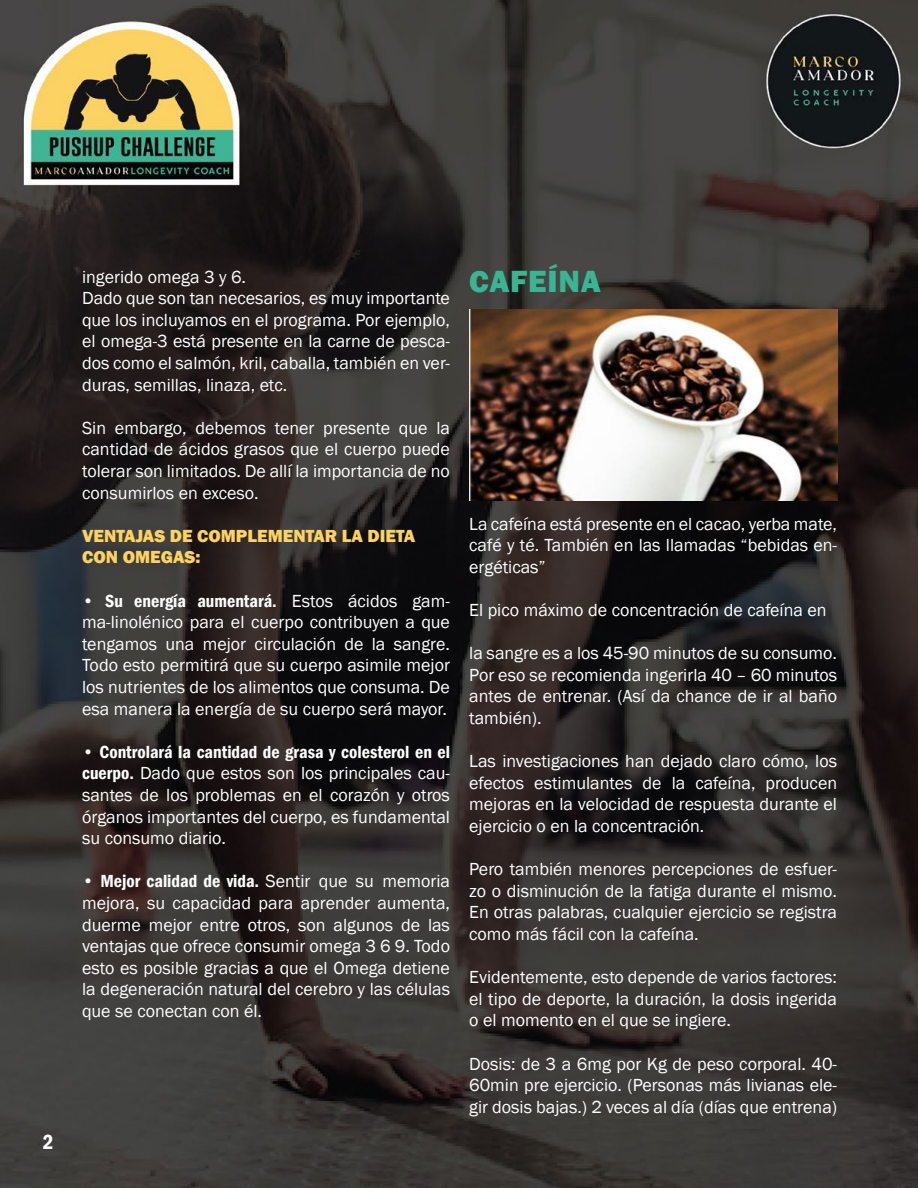
<style>
.page{position:relative;width:918px;height:1188px;background:#fff}
.page>*{position:absolute;margin:0;border:0;box-sizing:border-box;transform-origin:0 0}
.t1{font:800 31.5px "Franklin Gothic";letter-spacing:.025em;color:#3ab594}
.t2{font:600 condensed 21px "Franklin Gothic";color:#fff}
.t3{font:18px/21.6px "Franklin Gothic";color:#fff;text-align:justify}
.t4{font:800 18px/21.6px "Franklin Gothic";color:#fcd262}
.s1{font-weight:600;font-stretch:condensed}
</style>
<div class="page">
<img style="left:0;top:0;width:918px;height:1188px">
<img style="left:469px;top:309px;width:368px;height:192px">
<p class="t2" style="left:43px;top:1128px;width:12px">2</p>
<p class="t3" style="left:82px;top:266px;width:369px;text-align:left">ingerido omega 3 y 6.<br>Dado que son tan necesarios, es muy importante que los incluyamos en el programa. Por ejemplo, el omega-3 está presente en la carne de pesca&shy;dos como el salmón, kril, caballa, también en ver&shy;duras, semillas, linaza, etc.</p>
<p class="t3" style="left:82px;top:417px;width:369px">Sin embargo, debemos tener presente que la cantidad de ácidos grasos que el cuerpo puede tolerar son limitados. De allí la importancia de no consumirlos en exceso.</p>
<p class="t4" style="left:82px;top:525px;width:335px">VENTAJAS DE COMPLEMENTAR LA DIETA<br>CON OMEGAS:</p>
<p class="t3" style="left:82px;top:590px;width:369px"><span class="s1">• Su energía aumentará.</span> Estos ácidos gam&shy;ma-linolénico para el cuerpo contribuyen a que tengamos una mejor circulación de la sangre.<br>Todo esto permitirá que su cuerpo asimile mejor los nutrientes de los alimentos que consuma. De esa manera la energía de su cuerpo será mayor.</p>
<p class="t3" style="left:82px;top:741px;width:369px"><span class="s1">• Controlará la cantidad de grasa y colesterol en el cuerpo.</span> Dado que estos son los principales cau&shy;santes de los problemas en el corazón y otros órganos importantes del cuerpo, es fundamental su consumo diario.</p>
<p class="t3" style="left:82px;top:871px;width:369px"><span class="s1">• Mejor calidad de vida.</span> Sentir que su memoria mejora, su capacidad para aprender aumenta, duerme mejor entre otros, son algunos de las ventajas que ofrece consumir omega 3 6 9. Todo esto es posible gracias a que el Omega detiene la degeneración natural del cerebro y las células que se conectan con él.</p>
<h1 class="t1" style="left:469px;top:261px;width:133px">CAFEÍNA</h1>
<p class="t3" style="left:469px;top:513px;width:369px">La cafeína está presente en el cacao, yerba mate, café y té. También en las llamadas “bebidas en&shy;ergéticas”</p>
<p class="t3" style="left:469px;top:600px;width:359px">El pico máximo de concentración de cafeína en</p>
<p class="t3" style="left:469px;top:643px;width:369px">la sangre es a los 45-90 minutos de su consumo.<br>Por eso se recomienda ingerirla 40 – 60 minutos antes de entrenar. (Así da chance de ir al baño también).</p>
<p class="t3" style="left:469px;top:751px;width:369px">Las investigaciones han dejado claro cómo, los efectos estimulantes de la cafeína, producen mejoras en la velocidad de respuesta durante el ejercicio o en la concentración.</p>
<p class="t3" style="left:469px;top:859px;width:369px">Pero también menores percepciones de esfuer&shy;zo o disminución de la fatiga durante el mismo.<br>En otras palabras, cualquier ejercicio se registra como más fácil con la cafeína.</p>
<p class="t3" style="left:469px;top:967px;width:369px">Evidentemente, esto depende de varios factores: el tipo de deporte, la duración, la dosis ingerida o el momento en el que se ingiere.</p>
<p class="t3" style="left:469px;top:1053px;width:369px">Dosis: de 3 a 6mg por Kg de peso corporal. 40- 60min pre ejercicio. (Personas más livianas ele&shy;gir dosis bajas.) 2 veces al día (días que entrena)</p>
</div>
